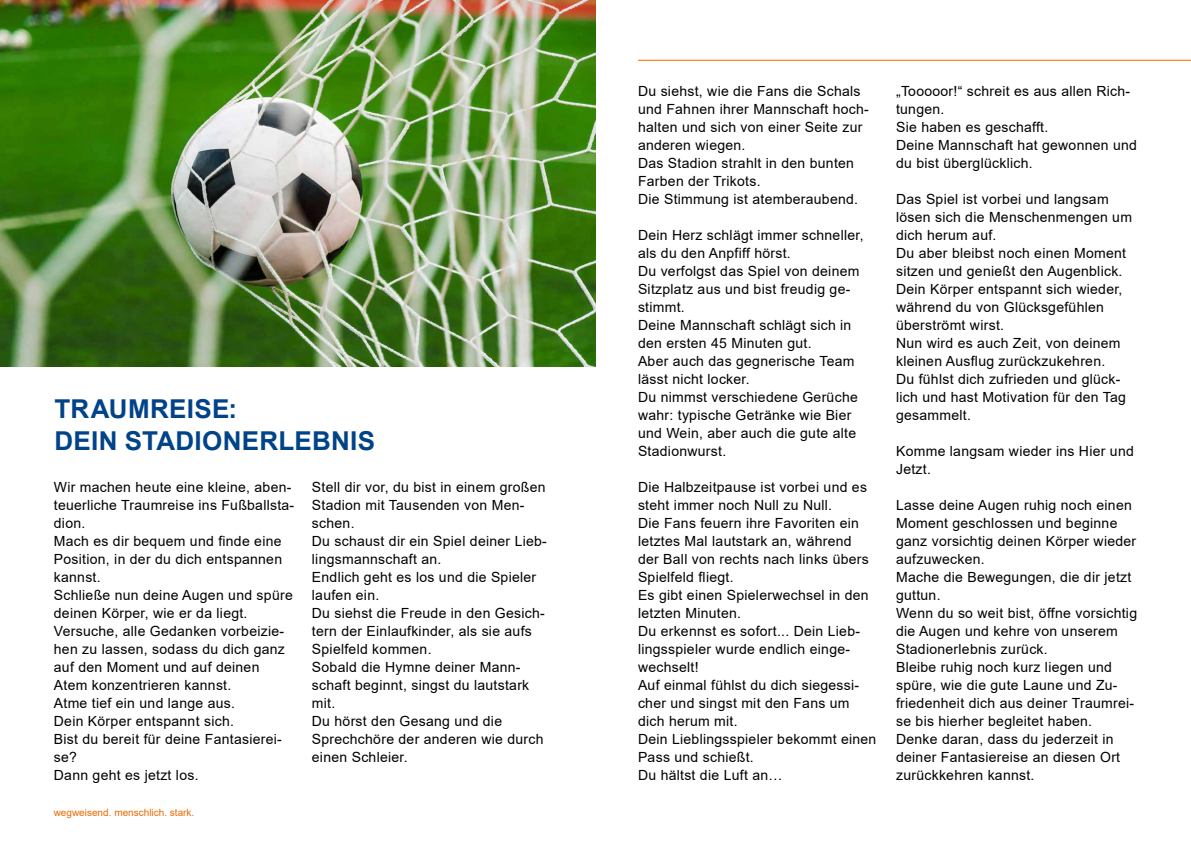
<style>
.page{position:relative;width:1191px;height:842px;background:#fff}
.page>*{position:absolute;margin:0;border:0;box-sizing:border-box;transform-origin:0 0}
.t1{font:700 26px/32px "Arial";letter-spacing:.01em;color:#004388}
.t2{font:14px/18px "Arial";letter-spacing:.02em;color:#000}
.t3{font:10px "Arial";color:#ed6a00}
</style>
<div class="page">
<hr style="left:638px;top:60px;width:553px;height:1px;background:#ed6a00">
<img style="left:0;top:0;width:595px;height:367px">
<h1 class="t1" style="left:55px;top:393px;width:319px">TRAUMREISE:<br>DEIN STADIONERLEBNIS</h1>
<p class="t2" style="left:54px;top:478px;width:242px">Wir machen heute eine kleine, aben&shy;teuerliche Traumreise ins Fußballsta&shy;dion.<br>Mach es dir bequem und finde eine<br>Position, in der du dich entspannen kannst.<br>Schließe nun deine Augen und spüre deinen Körper, wie er da liegt.<br>Versuche, alle Gedanken vorbeizie&shy;hen zu lassen, sodass du dich ganz auf den Moment und auf deinen<br>Atem konzentrieren kannst.<br>Atme tief ein und lange aus.<br>Dein Körper entspannt sich.<br>Bist du bereit für deine Fantasierei&shy;se?<br>Dann geht es jetzt los.</p>
<p class="t2" style="left:312px;top:478px;width:236px">Stell dir vor, du bist in einem großen<br>Stadion mit Tausenden von Men&shy;schen.<br>Du schaust dir ein Spiel deiner Lieb&shy;lingsmannschaft an.<br>Endlich geht es los und die Spieler laufen ein.<br>Du siehst die Freude in den Gesich&shy;tern der Einlaufkinder, als sie aufs<br>Spielfeld kommen.<br>Sobald die Hymne deiner Mann&shy;schaft beginnt, singst du lautstark mit.<br>Du hörst den Gesang und die<br>Sprechchöre der anderen wie durch einen Schleier.</p>
<p class="t3" style="left:54px;top:805px;width:142px">wegweisend. menschlich. stark.</p>
<p class="t2" style="left:638px;top:82px;width:232px">Du siehst, wie die Fans die Schals und Fahnen ihrer Mannschaft hoch&shy;halten und sich von einer Seite zur anderen wiegen.<br>Das Stadion strahlt in den bunten<br>Farben der Trikots.<br>Die Stimmung ist atemberaubend.</p>
<p class="t2" style="left:638px;top:226px;width:227px">Dein Herz schlägt immer schneller, als du den Anpfiff hörst.<br>Du verfolgst das Spiel von deinem<br>Sitzplatz aus und bist freudig ge&shy;stimmt.<br>Deine Mannschaft schlägt sich in den ersten 45 Minuten gut.<br>Aber auch das gegnerische Team lässt nicht locker.<br>Du nimmst verschiedene Gerüche wahr: typische Getränke wie Bier und Wein, aber auch die gute alte<br>Stadionwurst.</p>
<p class="t2" style="left:638px;top:478px;width:240px">Die Halbzeitpause ist vorbei und es steht immer noch N ull zu N ull.<br>Die Fans feuern ihre Favoriten ein letztes Mal lautstark an, während<br>der Ball von rechts nach links übers<br>Spielfeld fliegt.<br>Es gibt einen Spielerwechsel in den letzten Minuten.<br>Du erkennst es sofort... Dein Lieb&shy;lingsspieler wurde endlich einge&shy;wechselt!<br>Auf einmal fühlst du dich siegessi&shy;cher und singst mit den Fans um dich herum mit.<br>Dein Lieblingsspieler bekommt einen<br>Pass und schießt.<br>Du hältst die Luft an…</p>
<p class="t2" style="left:896px;top:82px;width:242px">„Tooooor!“ schreit es aus allen Rich&shy;tungen.<br>Sie haben es geschafft.<br>Deine Mannschaft hat gewonnen und du bist überglücklich.</p>
<p class="t2" style="left:896px;top:190px;width:237px">Das Spiel ist vorbei und langsam lösen sich die Menschenmengen um dich herum auf.<br>Du aber bleibst noch einen Moment sitzen und genießt den Augenblick.<br>Dein Körper entspannt sich wieder, während du von Glücksgefühlen überströmt wirst.<br>N un wird es auch Zeit, von deinem kleinen Ausflug zurückzukehren.<br>Du fühlst dich zufrieden und glück&shy;lich und hast Motivation für den Tag gesammelt.</p>
<p class="t2" style="left:896px;top:442px;width:239px">Komme langsam wieder ins Hier und<br>Jetzt.</p>
<p class="t2" style="left:896px;top:496px;width:242px">Lasse deine Augen ruhig noch einen<br>Moment geschlossen und beginne ganz vorsichtig deinen Körper wieder aufzuwecken.<br>Mache die Bewegungen, die dir jetzt guttun.<br>Wenn du so weit bist, öffne vorsichtig die Augen und kehre von unserem<br>Stadionerlebnis zurück.<br>Bleibe ruhig noch kurz liegen und spüre, wie die gute Laune und Zu&shy;friedenheit dich aus deiner Traumrei&shy;se bis hierher begleitet haben.<br>Denke daran, dass du jederzeit in deiner Fantasiereise an diesen Ort zurückkehren kannst.</p>
</div>
